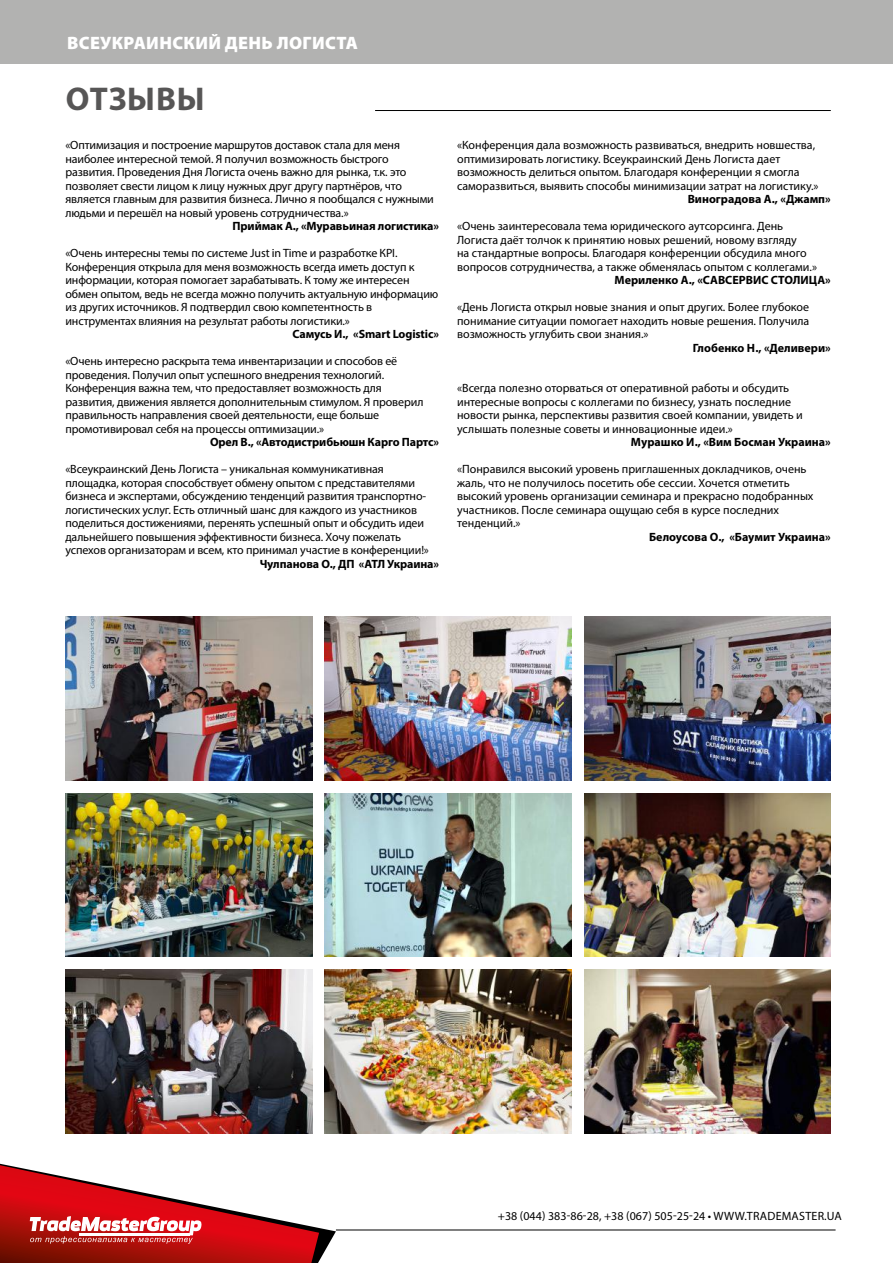
<style>
.page{position:relative;width:893px;height:1263px;background:#fff}
.page>*{position:absolute;margin:0;border:0;box-sizing:border-box;transform-origin:0 0}
.t1{font:700 33px "Myriad Pro";letter-spacing:.02em;color:#575656}
.t2{font:900 18px "Myriad Pro";letter-spacing:.02em;color:#fff}
.t3{font:12px/13.5px "Myriad Pro";letter-spacing:-.01em;color:#000}
.t4{font:700 12px "Myriad Pro";letter-spacing:-.005em;color:#000}
</style>
<div class="page">
<div style="left:0;top:0;width:893px;height:64px;background:#b2b2b1"></div>
<svg style="left:0;top:1163px;width:336px;height:100px"></svg>
<hr style="left:336px;top:1230px;width:500px;height:1px;background:#000">
<hr style="left:375px;top:110px;width:456px;height:1px;background:#000">
<img style="left:325px;top:617px;width:246px;height:163px">
<img style="left:325px;top:793px;width:246px;height:164px">
<img style="left:325px;top:969px;width:246px;height:164px">
<img style="left:584px;top:617px;width:247px;height:163px">
<img style="left:584px;top:793px;width:247px;height:164px">
<img style="left:584px;top:969px;width:247px;height:164px">
<img style="left:65px;top:617px;width:247px;height:163px">
<img style="left:65px;top:793px;width:247px;height:164px">
<img style="left:65px;top:969px;width:247px;height:164px">
<h2 class="t2" style="left:67px;top:30px;width:292px">ВСЕУКРАИНСКИЙ ДЕНЬ ЛОГИСТА</h2>
<h1 class="t1" style="left:66px;top:77px;width:141px">ОТЗЫВЫ</h1>
<p class="t3" style="left:65px;top:138px;width:370px">«Оптимизация и построение маршрутов доставок стала для меня наиболее интересной темой. Я получил возможность быстрого развития. Проведения Дня Логиста очень важно для рынка, т.к. это позволяет свести лицом к лицу нужных друг другу партнёров, что является главным для развития бизнеса. Лично я пообщался с нужными людьми и перешёл на новый уровень сотрудничества.»</p>
<p class="t4" style="left:233px;top:218px;width:208px">Приймак А., «Муравьиная логистика»</p>
<p class="t3" style="left:65px;top:246px;width:375px">«Очень интересны темы по системе Just in Time и разработке КРІ.<br>Конференция открыла для меня возможность всегда иметь доступ к информации, которая помогает зарабатывать. К тому же интересен обмен опытом, ведь не всегда можно получить актуальную информацию из других источников. Я подтвердил свою компетентность в инструментах влияния на результат работы логистики.»</p>
<p class="t4" style="left:293px;top:326px;width:148px">Самусь И., «Smart Logistic»</p>
<p class="t3" style="left:65px;top:354px;width:360px">«Очень интересно раскрыта тема инвентаризации и способов её проведения. Получил опыт успешного внедрения технологий.<br>Конференция важна тем, что предоставляет возможность для развития, движения является дополнительным стимулом. Я проверил правильность направления своей деятельности, еще больше промотивировал себя на процессы оптимизации.»</p>
<p class="t4" style="left:210px;top:434px;width:231px">Орел В., «Автодистрибьюшн Карго Партс»</p>
<p class="t3" style="left:65px;top:462px;width:365px">«Всеукраинский День Логиста – уникальная коммуникативная площадка, которая способствует обмену опытом с представителями бизнеса и экспертами, обсуждению тенденций развития транспортно&shy;логистических услуг. Есть отличный шанс для каждого из участников поделиться достижениями, перенять успешный опыт и обсудить идеи дальнейшего повышения эффективности бизнеса. Хочу пожелать успехов организаторам и всем, кто принимал участие в конференции!»</p>
<p class="t4" style="left:260px;top:556px;width:181px">Чулпанова О., ДП «АТЛ Украина»</p>
<p class="t3" style="left:457px;top:138px;width:363px">«Конференция дала возможность развиваться, внедрить новшества, оптимизировать логистику. Всеукраинский День Логиста дает возможность делиться опытом. Благодаря конференции я смогла саморазвиться, выявить способы минимизации затрат на логистику.»</p>
<p class="t4" style="left:688px;top:191px;width:145px">Виноградова А., «Джамп»</p>
<p class="t3" style="left:457px;top:219px;width:361px">«Очень заинтересовала тема юридического аутсорсинга. День Логиста даёт толчок к принятию новых решений, новому взгляду<br>на стандартные вопросы. Благодаря конференции обсудила много вопросов сотрудничества, а также обменялась опытом с коллегами.»</p>
<p class="t4" style="left:614px;top:272px;width:218px">Мериленко А., «САВСЕРВИС СТОЛИЦА»</p>
<p class="t3" style="left:457px;top:300px;width:354px;text-align:justify">«День Логиста открыл новые знания и опыт других. Более глубокое понимание ситуации помогает находить новые решения. Получила возможность углубить свои знания.»</p>
<p class="t4" style="left:693px;top:340px;width:140px">Глобенко Н., «Деливери»</p>
<p class="t3" style="left:457px;top:381px;width:347px">«Всегда полезно оторваться от оперативной работы и обсудить интересные вопросы с коллегами по бизнесу, узнать последние новости рынка, перспективы развития своей компании, увидеть и услышать полезные советы и инновационные идеи.»</p>
<p class="t4" style="left:631px;top:434px;width:201px">Мурашко И., «Вим Босман Украина»</p>
<p class="t3" style="left:457px;top:462px;width:358px">«Понравился высокий уровень приглашенных докладчиков, очень жаль, что не получилось посетить обе сессии. Хочется отметить высокий уровень организации семинара и прекрасно подобранных участников. После семинара ощущаю себя в курсе последних тенденций.»</p>
<p class="t4" style="left:649px;top:529px;width:183px">Белоусова О., «Баумит Украина»</p>
<p class="t3" style="left:498px;top:1209px;width:345px">+38 (044) 383-86-28, +38 (067) 505-25-24 • WWW.TRADEMASTER.UA</p>
</div>
